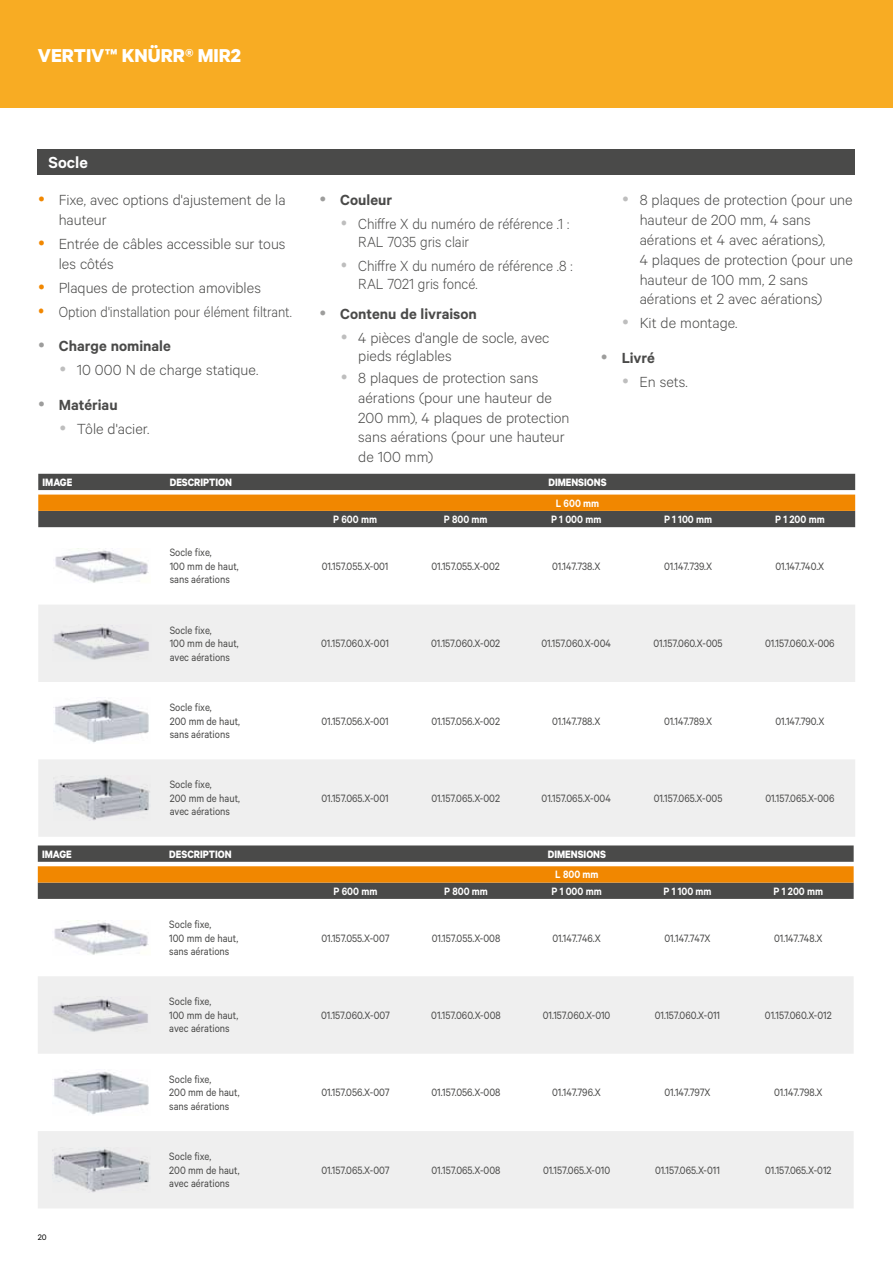
<style>
.page{position:relative;width:893px;height:1263px;background:#fff}
.page>*{position:absolute;margin:0;border:0;box-sizing:border-box;transform-origin:0 0}
.t1{font:700 21px "Calibre";color:#fff}
.t2{font:600 18px "Calibre";color:#fff}
.t3{font:300 16.5px/19.8px "Calibre";color:#4a4a49}
.t4{font:300 16.5px/18px "Calibre";color:#4a4a49;scale:.94 1}
.t5{font:600 16.5px "Calibre";color:#4a4a49}
.t6{font:12px/13.5px "Calibre";color:#4a4a49;scale:.9 1}
.t7{font:600 12px "Calibre";color:#fff;scale:.9 1}
.t8{font:700 12px "Calibre";color:#fff;scale:.9 1}
.t9{font:9px "Calibre";color:#000}
</style>
<div class="page">
<div style="left:0;top:0;width:893px;height:108px;background:#f8ac23"></div>
<div style="left:38px;top:149px;width:817px;height:26px;background:#4a4a49"></div>
<svg style="left:38px;top:474px;width:817px;height:53px;background:#8d6c42"></svg>
<svg style="left:38px;top:605px;width:817px;height:232px;fill:#efefef"></svg>
<img style="left:55px;top:548px;width:94px;height:35px">
<img style="left:53px;top:625px;width:98px;height:37px">
<img style="left:53px;top:698px;width:98px;height:46px">
<img style="left:53px;top:776px;width:97px;height:44px">
<svg style="left:38px;top:845px;width:816px;height:54px;background:#8e6e44"></svg>
<svg style="left:38px;top:976px;width:816px;height:232px;fill:#efefef"></svg>
<img style="left:54px;top:920px;width:95px;height:35px">
<img style="left:52px;top:997px;width:99px;height:36px">
<img style="left:53px;top:1069px;width:97px;height:46px">
<img style="left:53px;top:1147px;width:97px;height:45px">
<h1 class="t1" style="left:38px;top:43px;width:205px">VERTIV™ KNÜRR® MIR2</h1>
<h2 class="t2" style="left:48px;top:151px;width:41px">Socle</h2>
<h3 class="t3" style="left:59px;top:189px;width:228px">Fixe, avec options d'ajustement de la hauteur</h3>
<h3 class="t3" style="left:59px;top:233px;width:228px">Entrée de câbles accessible sur tous les côtés</h3>
<h3 class="t3" style="left:59px;top:275px;width:235px;line-height:24px">Plaques de protection amovibles<br>Option d'installation pour élément filtrant.</h3>
<h3 class="t5" style="left:59px;top:336px;width:114px">Charge nominale</h3>
<h3 class="t3" style="left:77px;top:360px;width:183px">10 000 N de charge statique.</h3>
<h3 class="t5" style="left:59px;top:395px;width:60px">Matériau</h3>
<h3 class="t3" style="left:77px;top:418px;width:74px">Tôle d'acier.</h3>
<h3 class="t5" style="left:340px;top:190px;width:54px">Couleur</h3>
<h3 class="t4" style="left:358px;top:214px;width:226px">Chiffre X du numéro de référence .1 :<br>RAL 7035 gris clair</h3>
<h3 class="t4" style="left:358px;top:256px;width:230px">Chiffre X du numéro de référence .8 :<br>RAL 7021 gris foncé.</h3>
<h3 class="t5" style="left:340px;top:304px;width:138px">Contenu de livraison</h3>
<h3 class="t3" style="left:358px;top:328px;width:193px;line-height:18px">4 pièces d'angle de socle, avec pieds réglables</h3>
<h3 class="t3" style="left:358px;top:367px;width:213px">8 plaques de protection sans aérations (pour une hauteur de<br>200 mm), 4 plaques de protection sans aérations (pour une hauteur de 100 mm)</h3>
<h3 class="t3" style="left:640px;top:190px;width:215px">8 plaques de protection (pour une hauteur de 200 mm, 4 sans aérations et 4 avec aérations),<br>4 plaques de protection (pour une hauteur de 100 mm, 2 sans aérations et 2 avec aérations)</h3>
<h3 class="t3" style="left:640px;top:313px;width:99px">Kit de montage.</h3>
<h3 class="t5" style="left:622px;top:348px;width:35px">Livré</h3>
<h3 class="t3" style="left:640px;top:371px;width:50px">En sets.</h3>
<p class="t8" style="left:43px;top:475px;width:35px">IMAGE</p>
<p class="t8" style="left:170px;top:475px;width:71px">DESCRIPTION</p>
<p class="t8" style="left:548px;top:475px;width:66px">DIMENSIONS</p>
<p class="t7" style="left:556px;top:496px;width:50px">L 600 mm</p>
<p class="t7" style="left:333px;top:512px;width:50px">P 600 mm</p>
<p class="t7" style="left:444px;top:512px;width:50px">P 800 mm</p>
<p class="t7" style="left:551px;top:512px;width:57px">P 1 000 mm</p>
<p class="t7" style="left:664px;top:512px;width:55px">P 1 100 mm</p>
<p class="t7" style="left:775px;top:512px;width:57px">P 1 200 mm</p>
<p class="t6" style="left:170px;top:545px;width:78px">Socle fixe,<br>100 mm de haut, sans aérations</p>
<p class="t6" style="left:322px;top:559px;width:76px">01.157.055.X-001</p>
<p class="t6" style="left:432px;top:559px;width:77px">01.157.055.X-002</p>
<p class="t6" style="left:552px;top:559px;width:55px">01.147.738.X</p>
<p class="t6" style="left:664px;top:559px;width:55px">01.147.739.X</p>
<p class="t6" style="left:775px;top:559px;width:56px">01.147.740.X</p>
<p class="t6" style="left:170px;top:623px;width:78px">Socle fixe,<br>100 mm de haut, avec aérations</p>
<p class="t6" style="left:170px;top:700px;width:80px">Socle fixe,<br>200 mm de haut, sans aérations</p>
<p class="t6" style="left:170px;top:777px;width:80px">Socle fixe,<br>200 mm de haut, avec aérations</p>
<p class="t6" style="left:321px;top:636px;width:77px">01.157.060.X-001</p>
<p class="t6" style="left:431px;top:636px;width:78px">01.157.060.X-002</p>
<p class="t6" style="left:541px;top:636px;width:79px">01.157.060.X-004</p>
<p class="t6" style="left:653px;top:636px;width:78px">01.157.060.X-005</p>
<p class="t6" style="left:765px;top:636px;width:79px">01.157.060.X-006</p>
<p class="t6" style="left:322px;top:714px;width:76px">01.157.056.X-001</p>
<p class="t6" style="left:431px;top:714px;width:78px">01.157.056.X-002</p>
<p class="t6" style="left:552px;top:714px;width:55px">01.147.788.X</p>
<p class="t6" style="left:664px;top:714px;width:55px">01.147.789.X</p>
<p class="t6" style="left:775px;top:714px;width:56px">01.147.790.X</p>
<p class="t6" style="left:321px;top:791px;width:76px">01.157.065.X-001</p>
<p class="t6" style="left:431px;top:791px;width:78px">01.157.065.X-002</p>
<p class="t6" style="left:542px;top:791px;width:78px">01.157.065.X-004</p>
<p class="t6" style="left:654px;top:791px;width:78px">01.157.065.X-005</p>
<p class="t6" style="left:765px;top:791px;width:78px">01.157.065.X-006</p>
<p class="t8" style="left:42px;top:846px;width:35px">IMAGE</p>
<p class="t8" style="left:169px;top:846px;width:71px">DESCRIPTION</p>
<p class="t8" style="left:548px;top:846px;width:66px">DIMENSIONS</p>
<p class="t7" style="left:555px;top:867px;width:50px">L 800 mm</p>
<p class="t7" style="left:334px;top:884px;width:50px">P 600 mm</p>
<p class="t7" style="left:444px;top:884px;width:50px">P 800 mm</p>
<p class="t7" style="left:551px;top:884px;width:57px">P 1 000 mm</p>
<p class="t7" style="left:663px;top:884px;width:55px">P 1 100 mm</p>
<p class="t7" style="left:774px;top:884px;width:57px">P 1 200 mm</p>
<p class="t6" style="left:169px;top:917px;width:78px">Socle fixe,<br>100 mm de haut, sans aérations</p>
<p class="t6" style="left:321px;top:930px;width:77px">01.157.055.X-007</p>
<p class="t6" style="left:432px;top:930px;width:78px">01.157.055.X-008</p>
<p class="t6" style="left:552px;top:930px;width:55px">01.147.746.X</p>
<p class="t6" style="left:665px;top:930px;width:52px">01.147.747X</p>
<p class="t6" style="left:774px;top:930px;width:55px">01.147.748.X</p>
<p class="t9" style="left:38px;top:1232px;width:10px">20</p>
<p class="t6" style="left:169px;top:994px;width:78px">Socle fixe,<br>100 mm de haut, avec aérations</p>
<p class="t6" style="left:169px;top:1072px;width:80px">Socle fixe,<br>200 mm de haut, sans aérations</p>
<p class="t6" style="left:169px;top:1149px;width:80px">Socle fixe,<br>200 mm de haut, avec aérations</p>
<p class="t6" style="left:321px;top:1008px;width:78px">01.157.060.X-007</p>
<p class="t6" style="left:431px;top:1008px;width:79px">01.157.060.X-008</p>
<p class="t6" style="left:543px;top:1008px;width:77px">01.157.060.X-010</p>
<p class="t6" style="left:655px;top:1008px;width:74px">01.157.060.X-011</p>
<p class="t6" style="left:765px;top:1008px;width:76px">01.157.060.X-012</p>
<p class="t6" style="left:321px;top:1085px;width:77px">01.157.056.X-007</p>
<p class="t6" style="left:432px;top:1085px;width:78px">01.157.056.X-008</p>
<p class="t6" style="left:552px;top:1085px;width:56px">01.147.796.X</p>
<p class="t6" style="left:664px;top:1085px;width:53px">01.147.797X</p>
<p class="t6" style="left:774px;top:1085px;width:55px">01.147.798.X</p>
<p class="t6" style="left:321px;top:1163px;width:77px">01.157.065.X-007</p>
<p class="t6" style="left:432px;top:1163px;width:78px">01.157.065.X-008</p>
<p class="t6" style="left:543px;top:1163px;width:76px">01.157.065.X-010</p>
<p class="t6" style="left:655px;top:1163px;width:74px">01.157.065.X-011</p>
<p class="t6" style="left:765px;top:1163px;width:75px">01.157.065.X-012</p>
</div>
